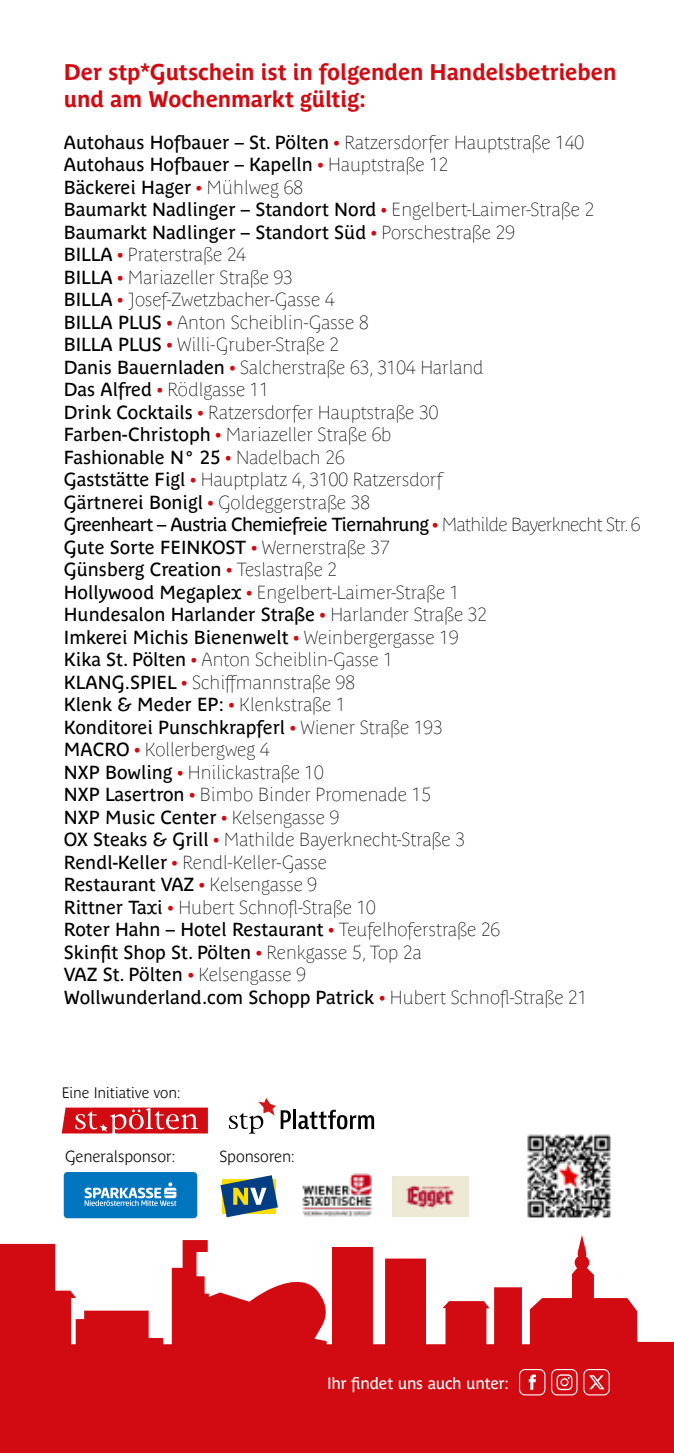
<style>
.page{position:relative;width:674px;height:1453px;background:#fff}
.page>*{position:absolute;margin:0;border:0;box-sizing:border-box;transform-origin:0 0}
.t1{font:700 22.5px/27px "Parisine Plus Std";letter-spacing:-.005em;color:#d20a11}
.t2{font:18.75px/22.5px "Parisine Plus Std Clair";color:#000}
.t3{font:18.75px/22.5px "Parisine Plus Std";color:#000}
.t4{font:18.75px/22.5px "Parisine Plus Std";letter-spacing:-.035em;color:#000}
.t5{font:16.25px "Parisine Plus Std";letter-spacing:-.02em;color:#fff}
.t6{font:700 15.75px "Parisine Plus Std Clair";letter-spacing:-.01em;color:#000}
.t7{font:700 15px "Parisine Plus Std Clair";letter-spacing:-.01em;color:#000}
.s1{font-family:"Parisine Plus Std"}
.s2{font-family:"Parisine Plus Std";color:#d20a11}
.s3{color:#d20a11}
.s4{font-family:"Parisine Plus Std Clair"}
</style>
<div class="page">
<svg style="left:0;top:1235px;width:673px;height:218px;fill:#d20a11"></svg>
<img style="left:527px;top:1134px;width:84px;height:84px">
<div style="left:64px;top:1172px;width:133px;height:46px;background:#0075bf;border-radius:4px"></div>
<svg style="left:84px;top:1182px;width:92px;height:24px"></svg>
<svg style="left:220px;top:1175px;width:58px;height:42px"></svg>
<img style="left:302px;top:1173px;width:70px;height:44px">
<img style="left:392px;top:1176px;width:76px;height:40px">
<svg style="left:62px;top:1107px;width:146px;height:27px;background:#db3d43"></svg>
<hr style="left:293px;top:1110px;width:3px;height:19px;background:#000">
<svg style="left:298px;top:1110px;width:76px;height:19px"></svg>
<svg style="left:229px;top:1098px;width:62px;height:35px"></svg>
<div style="left:519px;top:1369px;width:25px;height:26px;background:#d20a11;border-radius:6px"></div>
<div style="left:518px;top:1369px;width:27px;height:26px;border:1px solid #fff;border-radius:6px"></div>
<svg style="left:551px;top:1369px;width:25px;height:26px"></svg>
<div style="left:550px;top:1369px;width:27px;height:26px;border:1px solid #fff;border-radius:6px"></div>
<svg style="left:528px;top:1374px;width:7px;height:16px"></svg>
<svg style="left:556px;top:1374px;width:16px;height:16px"></svg>
<div style="left:583px;top:1369px;width:25px;height:26px;background:#d20a11;border-radius:6px"></div>
<div style="left:583px;top:1369px;width:26px;height:26px;border:1px solid #fff;border-radius:6px"></div>
<svg style="left:589px;top:1375px;width:15px;height:14px"></svg>
<p class="t1" style="left:64px;top:59px;width:554px">Der stp*Gutschein ist in folgenden Handelsbetrieben und am Wochenmarkt gültig:</p>
<p class="t2" style="left:64px;top:131px;width:521px"><span class="s1">Autohaus Hofbauer – St. Pölten</span> <span class="s2">•</span> Ratzersdorfer Hauptstraße 140</p>
<p class="t3" style="left:64px;top:153px;width:531px">Autohaus Hofbauer – Kapelln <span class="s3">•</span> <span class="s4">Hauptstraße 12<br></span>Bäckerei Hager <span class="s3">•</span> <span class="s4">Mühlweg 68<br></span>Baumarkt Nadlinger – Standort Nord <span class="s3">•</span> <span class="s4">Engelbert-Laimer-Straße 2<br></span>Baumarkt Nadlinger – Standort Süd <span class="s3">•</span> <span class="s4">Porschestraße 29</span></p>
<p class="t2" style="left:64px;top:243px;width:421px"><span class="s1">BILLA</span> <span class="s2">•</span> Praterstraße 24<br><span class="s1">BILLA</span> <span class="s2">•</span> Mariazeller Straße 93<br><span class="s1">BILLA</span> <span class="s2">•</span> Josef-Zwetzbacher-Gasse 4<br><span class="s1">BILLA PLUS</span> <span class="s2">•</span> Anton Scheiblin-Gasse 8<br><span class="s1">BILLA PLUS</span> <span class="s2">•</span> Willi-Gruber-Straße 2<br><span class="s1">Danis Bauernladen</span> <span class="s2">•</span> Salcherstraße 63, 3104 Harland <span class="s1">Das Alfred</span> <span class="s2">•</span> Rödlgasse 11<br><span class="s1">Drink Cocktails</span> <span class="s2">•</span> Ratzersdorfer Hauptstraße 30<br><span class="s1">Farben-Christoph</span> <span class="s2">•</span> Mariazeller Straße 6b</p>
<p class="t3" style="left:64px;top:446px;width:282px">Fashionable N° 25 <span class="s3">•</span> <span class="s4">Nadelbach 26</span></p>
<p class="t2" style="left:64px;top:468px;width:380px"><span class="s1">Gaststätte Figl</span> <span class="s2">•</span> Hauptplatz 4, 3100 Ratzersdorf<br><span class="s1">Gärtnerei Bonigl</span> <span class="s2">•</span> Goldeggerstraße 38</p>
<p class="t4" style="left:64px;top:513px;width:577px">Greenheart – Austria Chemiefreie Tiernahrung <span class="s3">•</span> <span class="s4">Mathilde Bayerknecht Str. 6<br></span>Gute Sorte FEINKOST <span class="s3">•</span> <span class="s4">Wernerstraße 37<br></span>Günsberg Creation <span class="s3">•</span> <span class="s4">Teslastraße 2</span></p>
<p class="t2" style="left:64px;top:581px;width:397px"><span class="s1">Hollywood Megaplex</span> <span class="s2">•</span> Engelbert-Laimer-Straße 1</p>
<p class="t3" style="left:64px;top:603px;width:424px">Hundesalon Harlander Straße <span class="s3">•</span> <span class="s4">Harlander Straße 32<br></span>Imkerei Michis Bienenwelt <span class="s3">•</span> <span class="s4">Weinbergergasse 19</span></p>
<p class="t2" style="left:64px;top:648px;width:330px"><span class="s1">Kika St. Pölten</span> <span class="s2">•</span> Anton Scheiblin-Gasse 1<br><span class="s1">KLANG.SPIEL</span> <span class="s2">•</span> Schiffmannstraße 98</p>
<p class="t3" style="left:64px;top:693px;width:380px">Klenk &amp; Meder EP: <span class="s3">•</span> <span class="s4">Klenkstraße 1<br></span>Konditorei Punschkrapferl <span class="s3">•</span> <span class="s4">Wiener Straße 193</span></p>
<p class="t2" style="left:64px;top:738px;width:368px"><span class="s1">MACRO</span> <span class="s2">•</span> Kollerbergweg 4<br><span class="s1">NXP Bowling</span> <span class="s2">•</span> Hnilickastraße 10<br><span class="s1">NXP Lasertron</span> <span class="s2">•</span> Bimbo Binder Promenade 15</p>
<p class="t3" style="left:64px;top:806px;width:277px">NXP Music Center <span class="s3">•</span> <span class="s4">Kelsengasse 9</span></p>
<p class="t2" style="left:64px;top:828px;width:402px"><span class="s1">OX Steaks &amp; Grill</span> <span class="s2">•</span> Mathilde Bayerknecht-Straße 3<br><span class="s1">Rendl-Keller</span> <span class="s2">•</span> Rendl-Keller-Gasse</p>
<p class="t3" style="left:64px;top:873px;width:255px">Restaurant VAZ <span class="s3">•</span> <span class="s4">Kelsengasse 9</span></p>
<p class="t2" style="left:64px;top:896px;width:313px"><span class="s1">Rittner Taxi</span> <span class="s2">•</span> Hubert Schnofl-Straße 10</p>
<p class="t3" style="left:64px;top:918px;width:524px">Roter Hahn – Hotel Restaurant <span class="s3">•</span> <span class="s4">Teufelhoferstraße 26<br></span>Skinfit Shop St. Pölten <span class="s3">•</span> <span class="s4">Renkgasse 5, Top 2a<br></span>VAZ St. Pölten <span class="s3">•</span> <span class="s4">Kelsengasse 9<br></span>Wollwunderland.com Schopp Patrick <span class="s3">•</span> <span class="s4">Hubert Schnofl-Straße 21</span></p>
<p class="t7" style="left:62px;top:1084px;width:120px">Eine Initiative von:</p>
<p class="t6" style="left:65px;top:1148px;width:112px">Generalsponsor:</p>
<p class="t6" style="left:219px;top:1148px;width:77px">Sponsoren:</p>
<p class="t5" style="left:327px;top:1373px;width:183px">Ihr findet uns auch unter:</p>
</div>
